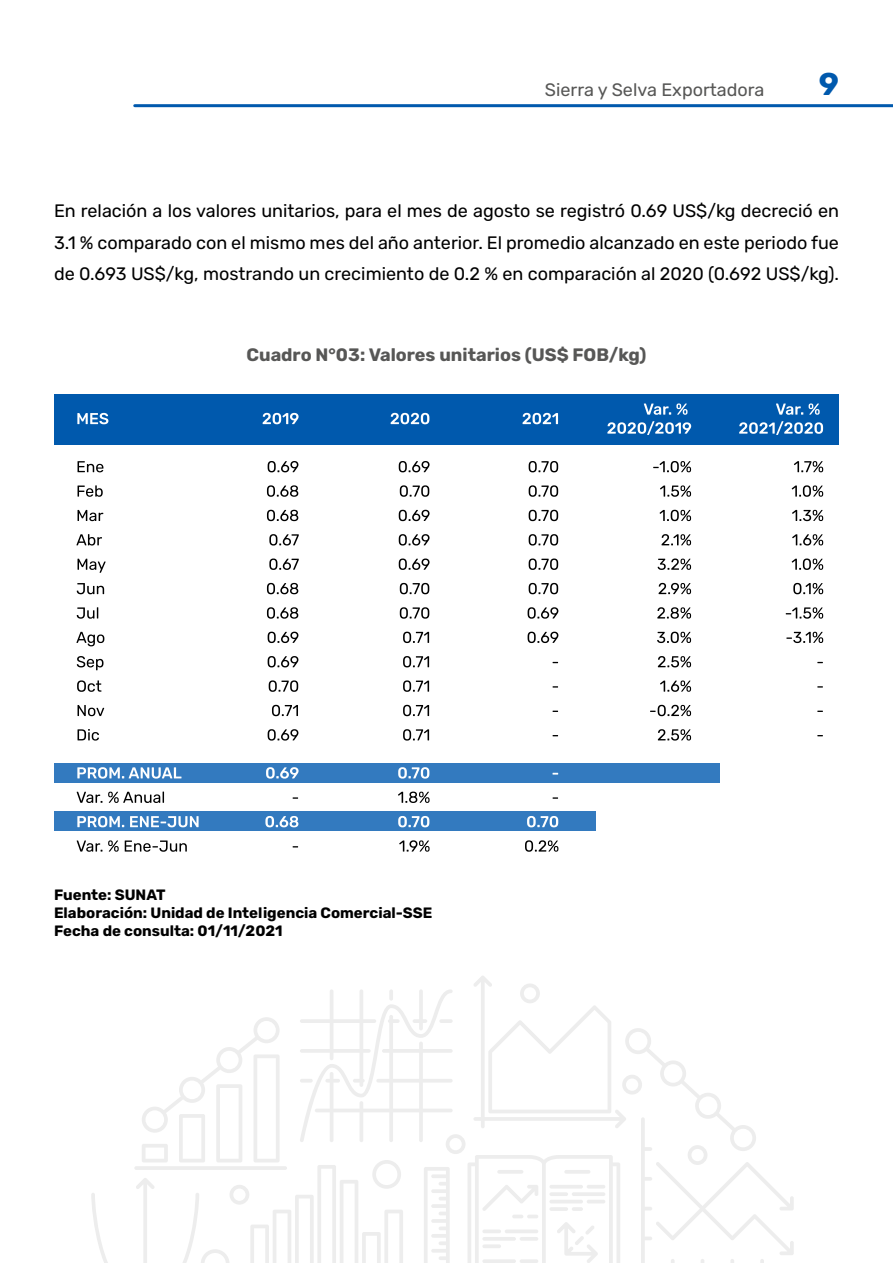
<style>
.page{position:relative;width:893px;height:1263px;background:#fff}
.page>*{position:absolute;margin:0;border:0;box-sizing:border-box;transform-origin:0 0}
.t1{font:700 31.5px "Rubik";color:#0059ad}
.t2{font:18px/31.5px "Rubik";color:#000;text-align:justify}
.t3{font:700 18px "Rubik";color:#575756}
.t4{font:18px "Rubik";color:#575756}
.t5{font:700 15px/18px "Rubik";color:#000}
</style>
<div class="page">
<hr style="left:135px;top:104px;width:758px;height:3px;background:#0059ad">
<svg style="left:91px;top:976px;width:703px;height:287px"></svg>
<div style="left:54px;top:394px;width:785px;height:50px;background:#0059ad"></div>
<div style="left:54px;top:763px;width:665px;height:20px;background:#337abf"></div>
<div style="left:54px;top:811px;width:541px;height:20px;background:#337abf"></div>
<svg style="left:78px;top:461px;width:25px;height:11px"></svg>
<svg style="left:78px;top:485px;width:25px;height:12px"></svg>
<svg style="left:78px;top:510px;width:25px;height:11px"></svg>
<svg style="left:76px;top:534px;width:26px;height:11px"></svg>
<svg style="left:78px;top:559px;width:28px;height:14px"></svg>
<svg style="left:77px;top:583px;width:27px;height:11px"></svg>
<svg style="left:77px;top:607px;width:21px;height:12px"></svg>
<svg style="left:76px;top:632px;width:28px;height:14px"></svg>
<svg style="left:77px;top:656px;width:26px;height:14px"></svg>
<svg style="left:77px;top:680px;width:24px;height:12px"></svg>
<svg style="left:78px;top:705px;width:26px;height:11px"></svg>
<svg style="left:78px;top:729px;width:21px;height:12px"></svg>
<svg style="left:77px;top:767px;width:104px;height:12px"></svg>
<svg style="left:77px;top:792px;width:25px;height:11px"></svg>
<svg style="left:108px;top:791px;width:56px;height:12px"></svg>
<svg style="left:77px;top:816px;width:47px;height:11px"></svg>
<svg style="left:130px;top:816px;width:69px;height:11px"></svg>
<svg style="left:77px;top:840px;width:25px;height:12px"></svg>
<svg style="left:108px;top:840px;width:11px;height:12px"></svg>
<svg style="left:125px;top:840px;width:62px;height:12px"></svg>
<svg style="left:268px;top:461px;width:30px;height:11px"></svg>
<svg style="left:267px;top:485px;width:31px;height:12px"></svg>
<svg style="left:267px;top:510px;width:31px;height:11px"></svg>
<svg style="left:269px;top:534px;width:30px;height:11px"></svg>
<svg style="left:269px;top:558px;width:30px;height:12px"></svg>
<svg style="left:267px;top:583px;width:31px;height:11px"></svg>
<svg style="left:267px;top:607px;width:31px;height:12px"></svg>
<svg style="left:268px;top:632px;width:30px;height:11px"></svg>
<svg style="left:268px;top:656px;width:30px;height:11px"></svg>
<svg style="left:269px;top:680px;width:29px;height:12px"></svg>
<svg style="left:272px;top:705px;width:26px;height:11px"></svg>
<svg style="left:268px;top:729px;width:30px;height:12px"></svg>
<svg style="left:266px;top:767px;width:33px;height:12px"></svg>
<svg style="left:265px;top:816px;width:33px;height:11px"></svg>
<svg style="left:399px;top:461px;width:31px;height:11px"></svg>
<svg style="left:400px;top:485px;width:29px;height:12px"></svg>
<svg style="left:399px;top:510px;width:31px;height:11px"></svg>
<svg style="left:399px;top:534px;width:31px;height:11px"></svg>
<svg style="left:399px;top:558px;width:31px;height:12px"></svg>
<svg style="left:400px;top:583px;width:29px;height:11px"></svg>
<svg style="left:400px;top:607px;width:29px;height:12px"></svg>
<svg style="left:403px;top:632px;width:26px;height:11px"></svg>
<svg style="left:403px;top:656px;width:26px;height:11px"></svg>
<svg style="left:403px;top:680px;width:26px;height:12px"></svg>
<svg style="left:403px;top:705px;width:26px;height:11px"></svg>
<svg style="left:403px;top:729px;width:26px;height:12px"></svg>
<svg style="left:398px;top:767px;width:31px;height:12px"></svg>
<svg style="left:398px;top:791px;width:32px;height:12px"></svg>
<svg style="left:398px;top:816px;width:31px;height:11px"></svg>
<svg style="left:399px;top:840px;width:31px;height:12px"></svg>
<svg style="left:529px;top:461px;width:29px;height:11px"></svg>
<svg style="left:529px;top:485px;width:29px;height:12px"></svg>
<svg style="left:529px;top:510px;width:29px;height:11px"></svg>
<svg style="left:529px;top:534px;width:29px;height:11px"></svg>
<svg style="left:529px;top:558px;width:29px;height:12px"></svg>
<svg style="left:529px;top:583px;width:29px;height:11px"></svg>
<svg style="left:528px;top:607px;width:30px;height:12px"></svg>
<svg style="left:528px;top:632px;width:30px;height:11px"></svg>
<svg style="left:527px;top:816px;width:31px;height:11px"></svg>
<svg style="left:525px;top:840px;width:33px;height:12px"></svg>
<svg style="left:653px;top:461px;width:38px;height:11px"></svg>
<svg style="left:660px;top:485px;width:31px;height:12px"></svg>
<svg style="left:660px;top:510px;width:31px;height:11px"></svg>
<svg style="left:661px;top:534px;width:30px;height:11px"></svg>
<svg style="left:658px;top:558px;width:33px;height:12px"></svg>
<svg style="left:659px;top:583px;width:32px;height:11px"></svg>
<svg style="left:657px;top:607px;width:34px;height:12px"></svg>
<svg style="left:657px;top:632px;width:34px;height:11px"></svg>
<svg style="left:658px;top:656px;width:33px;height:11px"></svg>
<svg style="left:660px;top:680px;width:31px;height:12px"></svg>
<svg style="left:650px;top:705px;width:41px;height:11px"></svg>
<svg style="left:658px;top:729px;width:33px;height:12px"></svg>
<svg style="left:794px;top:461px;width:29px;height:11px"></svg>
<svg style="left:792px;top:485px;width:31px;height:12px"></svg>
<svg style="left:792px;top:510px;width:31px;height:11px"></svg>
<svg style="left:792px;top:534px;width:31px;height:11px"></svg>
<svg style="left:792px;top:558px;width:31px;height:12px"></svg>
<svg style="left:793px;top:583px;width:30px;height:11px"></svg>
<svg style="left:786px;top:607px;width:37px;height:12px"></svg>
<svg style="left:786px;top:632px;width:37px;height:11px"></svg>
<svg style="left:817px;top:686px;width:6px;height:2px"></svg>
<svg style="left:77px;top:413px;width:31px;height:11px"></svg>
<svg style="left:263px;top:413px;width:36px;height:11px"></svg>
<svg style="left:391px;top:413px;width:38px;height:11px"></svg>
<svg style="left:523px;top:413px;width:35px;height:11px"></svg>
<svg style="left:644px;top:403px;width:43px;height:12px"></svg>
<svg style="left:607px;top:421px;width:84px;height:14px"></svg>
<svg style="left:776px;top:404px;width:27px;height:11px"></svg>
<svg style="left:809px;top:403px;width:11px;height:12px"></svg>
<svg style="left:739px;top:421px;width:84px;height:14px"></svg>
<p class="t4" style="left:545px;top:79px;width:221px">Sierra y Selva Exportadora</p>
<h1 class="t1" style="left:819px;top:67px;width:22px">9</h1>
<p class="t2" style="left:54px;top:196px;width:786px">En relación a los valores unitarios, para el mes de agosto se registró 0.69 US$/kg decreció en 3.1 % comparado con el mismo mes del año anterior. El promedio alcanzado en este periodo fue de 0.693 US$/kg, mostrando un crecimiento de 0.2 % en comparación al 2020 (0.692 US$/kg).</p>
<p class="t3" style="left:246px;top:345px;width:401px">Cuadro N°03: Valores unitarios (US$ FOB/kg)</p>
<p class="t5" style="left:54px;top:886px;width:380px">Fuente: SUNAT<br>Elaboración: Unidad de Inteligencia Comercial-SSE<br>Fecha de consulta: 01/11/2021</p>
</div>
